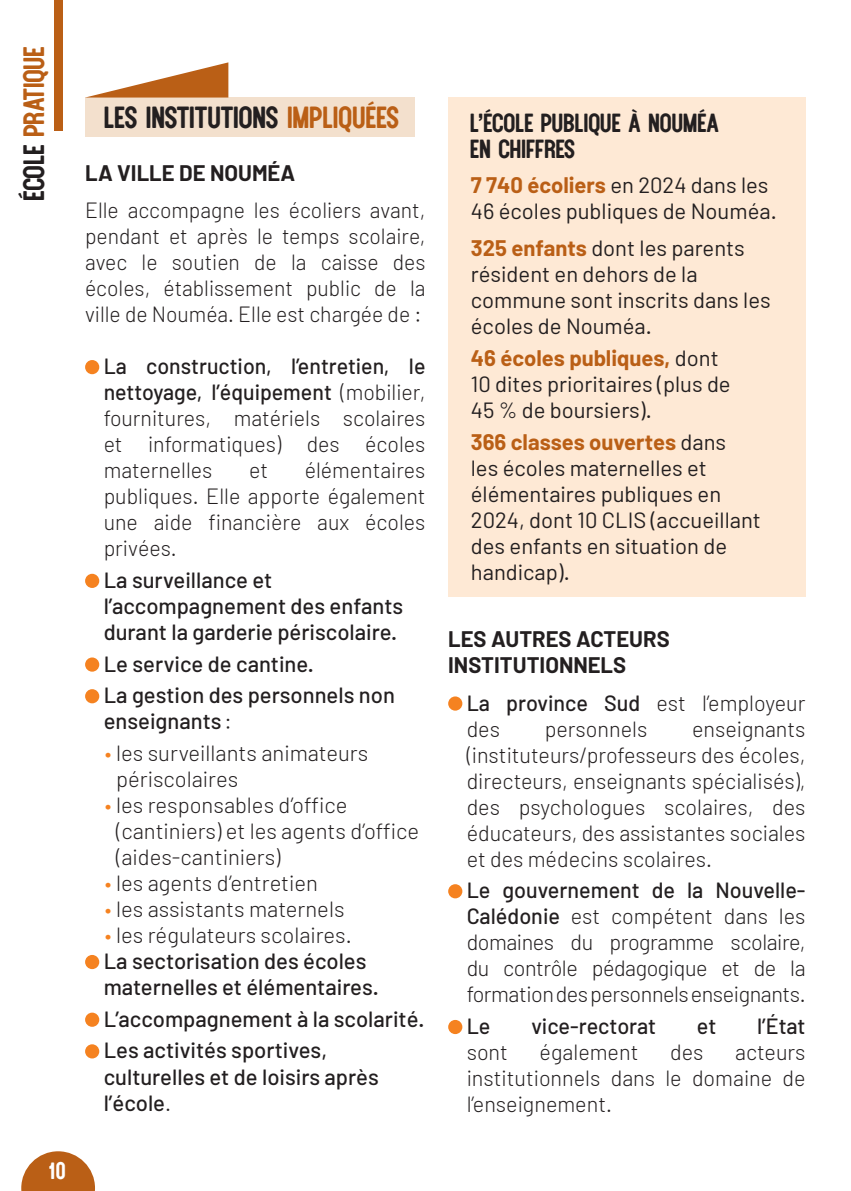
<style>
.page{position:relative;width:851px;height:1191px;background:#fff}
.page>*{position:absolute;margin:0;border:0;box-sizing:border-box;transform-origin:0 0}
.t1{font:28px "Queen Street";letter-spacing:-.01em;color:#231f20}
.t2{font:27px "Queen Street";letter-spacing:-.015em;color:#ba5f16}
.t3{font:24px/26px "Queen Street";letter-spacing:-.005em;color:#231f20}
.t4{font:300 22px/26px "Barlow";color:#231f20;text-align:justify}
.t5{font:22px/26px "Barlow";color:#231f20}
.t6{font:500 22px/26px "Barlow";color:#231f20}
.t7{font:300 22px/26px "Barlow";color:#231f20;text-align:justify;scale:.96 1}
.t8{font:700 22px/26px "Barlow";color:#231f20}
.t9{font:22px "Queen Street";color:#fff}
.s1{color:#231f20}
.s2{color:#ba5f16}
.s3{font-weight:700;color:#ba5f16}
.s4{font-weight:500}
.s5{font-weight:300}
.s6{color:#f58220}
.s7{font-weight:300;color:#f58220}
</style>
<div class="page">
<svg style="left:21px;top:1151px;width:74px;height:40px"></svg>
<div style="left:54px;top:0;width:8px;height:131px;background:#ba5f16"></div>
<div style="left:85px;top:98px;width:329px;height:39px;background:#f3e0cd"></div>
<svg style="left:85px;top:62px;width:143px;height:36px"></svg>
<div style="left:448px;top:98px;width:357px;height:498px;background:#fee9d5"></div>
<div style="left:448px;top:696px;width:14px;height:14px;background:#f58220;border-radius:50%"></div>
<div style="left:448px;top:884px;width:14px;height:14px;background:#f58220;border-radius:50%"></div>
<div style="left:448px;top:1020px;width:14px;height:14px;background:#f58220;border-radius:50%"></div>
<div style="left:85px;top:360px;width:14px;height:14px;background:#f58220;border-radius:50%"></div>
<div style="left:85px;top:574px;width:14px;height:14px;background:#f58220;border-radius:50%"></div>
<div style="left:85px;top:657px;width:14px;height:14px;background:#f58220;border-radius:50%"></div>
<div style="left:85px;top:689px;width:14px;height:14px;background:#f58220;border-radius:50%"></div>
<div style="left:85px;top:955px;width:14px;height:14px;background:#f58220;border-radius:50%"></div>
<div style="left:85px;top:1012px;width:14px;height:14px;background:#f58220;border-radius:50%"></div>
<div style="left:85px;top:1044px;width:14px;height:14px;background:#f58220;border-radius:50%"></div>
<p class="t2" style="left:18px;top:200px;width:156px;rotate:-90deg"><span class="s1">ÉCOLE</span> PRATIQUE</p>
<p class="t9" style="left:50px;top:1157px;width:19px">10</p>
<p class="t1" style="left:105px;top:101px;width:297px">LES INSTITUTIONS <span class="s2">IMPLIQUÉES</span></p>
<p class="t3" style="left:471px;top:110px;width:251px">L’ÉCOLE PUBLIQUE À NOUMÉA<br>EN CHIFFRES</p>
<p class="t5" style="left:471px;top:171px;width:307px"><span class="s3">7 740 écoliers</span> en 2024 dans les<br>46 écoles publiques de Nouméa.</p>
<p class="t5" style="left:471px;top:235px;width:301px"><span class="s3">325 enfants</span> dont les parents résident en dehors de la commune sont inscrits dans les écoles de Nouméa.</p>
<p class="t5" style="left:471px;top:344px;width:261px"><span class="s3">46 écoles publiques,</span> dont<br>10 dites prioritaires (plus de<br>45 % de boursiers).</p>
<p class="t5" style="left:471px;top:428px;width:291px"><span class="s3">366 classes ouvertes</span> dans<br>les écoles maternelles et élémentaires publiques en<br>2024, dont 10 CLIS (accueillant des enfants en situation de handicap).</p>
<p class="t8" style="left:85px;top:160px;width:211px">LA VILLE DE NOUMÉA</p>
<p class="t7" style="left:85px;top:197px;width:356px">Elle accompagne les écoliers avant, pendant et après le temps scolaire, avec le soutien de la caisse des écoles, établissement public de la ville de Nouméa. Elle est chargée de :</p>
<p class="t4" style="left:104px;top:353px;width:323px"><span class="s4">La construction, l’entretien, le nettoyage, l’équipement</span> (mobilier, fournitures, matériels scolaires et informatiques) des écoles maternelles</p>
<p class="t4" style="left:104px;top:457px;width:323px;text-indent:201px">élémentaires publiques. Elle apporte également une aide financière aux écoles privées.</p>
<p class="t6" style="left:104px;top:566px;width:301px">La surveillance et l’accompagnement des enfants durant la garderie périscolaire.</p>
<p class="t6" style="left:104px;top:647px;width:293px;line-height:31.6px">Le service de cantine.<br>La gestion des personnels non</p>
<p class="t6" style="left:104px;top:708px;width:129px">enseignants <span class="s5">:</span></p>
<p class="t4" style="left:116px;top:739px;width:254px;text-indent:-11px"><span class="s6">•</span> les surveillants animateurs périscolaires</p>
<p class="t4" style="left:116px;top:791px;width:304px;text-align:left;text-indent:-11px"><span class="s6">•</span> les responsables d’office (cantiniers) et les agents d’office (aides-cantiniers)</p>
<p class="t4" style="left:105px;top:869px;width:214px"><span class="s6">•</span> les agents d’entretien</p>
<p class="t4" style="left:105px;top:895px;width:241px"><span class="s6">•</span> les assistants maternels</p>
<p class="t6" style="left:104px;top:921px;width:276px"><span class="s7">•</span> <span class="s5">les régulateurs scolaires.<br></span>La sectorisation des écoles maternelles et élémentaires.</p>
<p class="t6" style="left:104px;top:1002px;width:322px;line-height:31.6px">L’accompagnement à la scolarité.<br>Les activités sportives,</p>
<p class="t6" style="left:104px;top:1063px;width:276px">culturelles et de loisirs après l’école<span class="s5">.</span></p>
<p class="t4" style="left:249px;top:457px;width:20px">et</p>
<p class="t8" style="left:448px;top:626px;width:223px">LES AUTRES ACTEURS<br>INSTITUTIONNELS</p>
<p class="t4" style="left:466px;top:689px;width:340px"><span class="s4">La province Sud</span> est l’employeur des</p>
<p class="t4" style="left:544px;top:715px;width:104px">personnels</p>
<p class="t4" style="left:466px;top:715px;width:340px;text-indent:225px">enseignants (instituteurs/professeurs des écoles, directeurs, enseignants spécialisés), des psychologues scolaires, des éducateurs, des assistantes sociales et des médecins scolaires.</p>
<p class="t4" style="left:466px;top:877px;width:340px"><span class="s4">Le gouvernement de la Nouvelle-Calédonie</span> est compétent dans les domaines du programme scolaire, du contrôle pédagogique et de la formation des personnels enseignants.</p>
<p class="t6" style="left:466px;top:1012px;width:25px">Le</p>
<p class="t6" style="left:531px;top:1012px;width:126px">vice-rectorat</p>
<p class="t6" style="left:696px;top:1012px;width:21px">et</p>
<p class="t6" style="left:757px;top:1012px;width:50px">l’État</p>
<p class="t4" style="left:466px;top:1038px;width:43px">sont</p>
<p class="t4" style="left:539px;top:1038px;width:100px">également</p>
<p class="t4" style="left:670px;top:1038px;width:35px">des</p>
<p class="t4" style="left:466px;top:1038px;width:340px;text-indent:268px">acteurs institutionnels dans le domaine de l’enseignement.</p>
</div>
